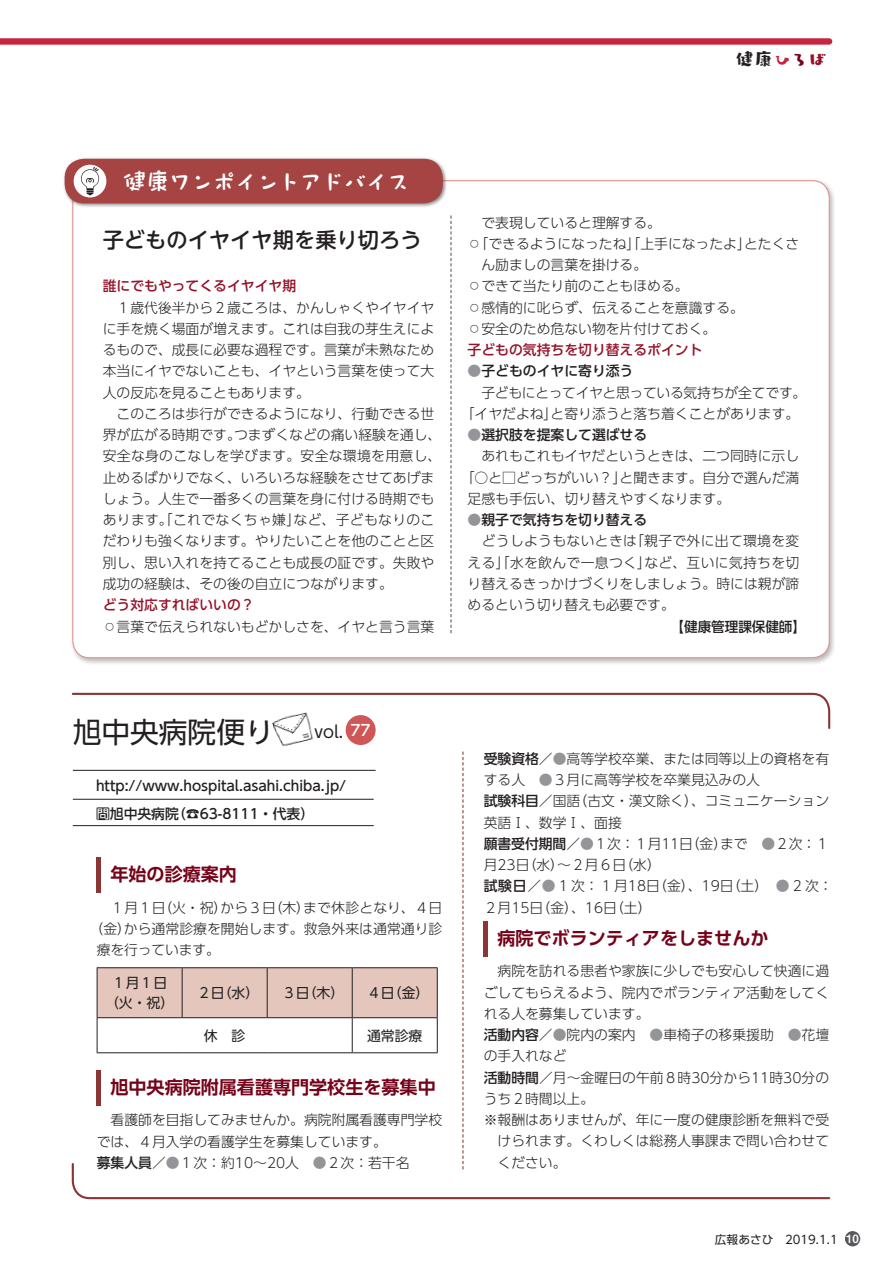
<style>
.page{position:relative;width:893px;height:1263px;background:#fff}
.page>*{position:absolute;margin:0;border:0;box-sizing:border-box;transform-origin:0 0}
.t1{font:28.65px "UD Shin Go Pro";color:#231f20}
.t2{font:23.7px "Kafu Nagomi Std B";letter-spacing:-.07em;color:#fff}
.t3{font:500 21.3px "UD Shin M Go Pro";color:#231f20}
.t4{font:18.75px "Baby Pop Std EB";letter-spacing:-.04em;color:#231f20}
.t5{font:700 18px "UD Shin Go Pro De";color:#750219}
.t6{font:16.35px "UD Shin Go Pro";color:#231f20}
.t7{font:500 15.15px "UD Shin Go Pro";color:#fff}
.t8{font:300 13.8px/21.3px "UD Shin Go Pro";color:#231f20}
.t9{font:500 13.8px/28.2px "UD Shin Go Pro";color:#231f20}
.t10{font:300 13.8px "UD Shin Go Pro";letter-spacing:.025em;color:#231f20}
.t11{font:500 13.8px "UD Shin Go Pro";color:#96132a}
.t12{font:13.8px "UD Shin Go Pro";color:#231f20}
.t13{font:300 13.8px "UD Shin Go Pro";letter-spacing:-.02em;color:#231f20}
.t14{font:11.7px "UD Shin Go Pro";color:#231f20}
.t15{font:11.55px "Midashi Go Pro MB31";color:#fff}
.s1{color:#c8233f}
.s2{color:#750219}
.s3{color:#96132a}
.s4{font-weight:300;color:#939598}
.s5{font-weight:300}
.s6{font-weight:500}
.s7{color:#939598}
</style>
<div class="page">
<svg style="left:0;top:38px;width:833px;height:7px"></svg>
<svg style="left:71px;top:692px;width:760px;height:38px"></svg>
<div style="left:70px;top:178px;width:766px;height:487px;background:#231f20;opacity:.3"></div>
<div style="left:73px;top:181px;width:756px;height:477px;background:#fff;border-radius:17px"></div>
<svg style="left:450px;top:215px;width:2px;height:418px"></svg>
<div style="left:63px;top:157px;width:384px;height:51px;background:#231f20;opacity:.5"></div>
<div style="left:65px;top:159px;width:378px;height:44px;background:#a64444;border-radius:20px"></div>
<div style="left:74px;top:165px;width:32px;height:32px;background:#fff;border-radius:50%"></div>
<svg style="left:81px;top:166px;width:19px;height:29px"></svg>
<div style="left:346px;top:715px;width:30px;height:30px;background:#d05758;border-radius:50%"></div>
<img style="left:268px;top:704px;width:51px;height:43px">
<svg style="left:71px;top:752px;width:760px;height:448px"></svg>
<hr style="left:97px;top:967px;width:85px;height:1px;background:#231f20">
<hr style="left:97px;top:968px;width:1px;height:49px;background:#231f20">
<hr style="left:182px;top:967px;width:85px;height:1px;background:#231f20">
<hr style="left:182px;top:968px;width:1px;height:49px;background:#231f20">
<hr style="left:267px;top:967px;width:85px;height:1px;background:#231f20">
<hr style="left:267px;top:968px;width:1px;height:49px;background:#231f20">
<hr style="left:352px;top:967px;width:86px;height:1px;background:#231f20">
<hr style="left:352px;top:968px;width:1px;height:49px;background:#231f20">
<hr style="left:437px;top:968px;width:1px;height:49px;background:#231f20">
<hr style="left:97px;top:1017px;width:85px;height:1px;background:#231f20">
<hr style="left:97px;top:1018px;width:1px;height:34px;background:#231f20">
<hr style="left:182px;top:1017px;width:85px;height:1px;background:#231f20">
<hr style="left:267px;top:1017px;width:85px;height:1px;background:#231f20">
<hr style="left:352px;top:1017px;width:86px;height:1px;background:#231f20">
<hr style="left:352px;top:1018px;width:1px;height:34px;background:#231f20">
<hr style="left:437px;top:1018px;width:1px;height:34px;background:#231f20">
<hr style="left:97px;top:1052px;width:85px;height:1px;background:#231f20">
<hr style="left:182px;top:1052px;width:85px;height:1px;background:#231f20">
<hr style="left:267px;top:1052px;width:85px;height:1px;background:#231f20">
<hr style="left:352px;top:1052px;width:86px;height:1px;background:#231f20">
<div style="left:845px;top:1231px;width:15px;height:15px;background:#57585a;border-radius:50%"></div>
<h3 class="t4" style="left:735px;top:44px;width:92px">健康<span class="s1">ひ</span><span class="s2">ろ</span><span class="s3">ば</span></h3>
<h2 class="t2" style="left:123px;top:164px;width:289px">健康ワンポイントアドバイス</h2>
<h3 class="t3" style="left:103px;top:223px;width:320px">子どものイヤイヤ期を乗り切ろう</h3>
<p class="t11" style="left:103px;top:275px;width:195px">誰にでもやってくるイヤイヤ期</p>
<p class="t8" style="left:103px;top:296px;width:333px">　１歳代後半から２歳ころは、かんしゃくやイヤイヤ</p>
<p class="t8" style="left:103px;top:317px;width:333px">に手を焼く場面が増えます。これは自我の芽生えによ</p>
<p class="t8" style="left:103px;top:339px;width:333px">るもので、成長に必要な過程です。言葉が未熟なため</p>
<p class="t8" style="left:103px;top:360px;width:333px">本当にイヤでないことも、イヤという言葉を使って大</p>
<p class="t8" style="left:103px;top:381px;width:209px">人の反応を見ることもあります。</p>
<p class="t8" style="left:103px;top:403px;width:333px">　このころは歩行ができるようになり、行動できる世</p>
<p class="t8" style="left:234px;top:424px;width:209px">つまずくなどの痛い経験を通し、</p>
<p class="t8" style="left:103px;top:424px;width:140px">界が広がる時期です。</p>
<p class="t10" style="left:103px;top:445px;width:340px">安全な身のこなしを学びます。安全な環境を用意し、</p>
<p class="t8" style="left:103px;top:466px;width:333px">止めるばかりでなく、いろいろな経験をさせてあげま</p>
<p class="t8" style="left:103px;top:488px;width:333px">しょう。人生で一番多くの言葉を身に付ける時期でも</p>
<p class="t10" style="left:294px;top:509px;width:142px">など、子どもなりのこ</p>
<p class="t8" style="left:103px;top:509px;width:333px">あります。「これでなくちゃ嫌」<br>だわりも強くなります。やりたいことを他のことと区別し、思い入れを持てることも成長の証です。失敗や成功の経験は、その後の自立につながります。</p>
<p class="t11" style="left:103px;top:594px;width:154px">どう対応すればいいの?</p>
<p class="t8" style="left:103px;top:615px;width:333px">◦言葉で伝えられないもどかしさを、イヤと言う言葉</p>
<p class="t8" style="left:481px;top:211px;width:181px">で表現していると理解する。</p>
<p class="t8" style="left:468px;top:232px;width:285px">◦「できるようになったね」「上手になったよ」</p>
<p class="t8" style="left:481px;top:254px;width:167px">ん励ましの言葉を掛ける。</p>
<p class="t8" style="left:468px;top:275px;width:223px">◦できて当たり前のこともほめる。</p>
<p class="t8" style="left:468px;top:296px;width:278px">◦感情的に叱らず、伝えることを意識する。</p>
<p class="t8" style="left:468px;top:317px;width:250px">◦安全のため危ない物を片付けておく。</p>
<p class="t11" style="left:468px;top:339px;width:236px">子どもの気持ちを切り替えるポイント</p>
<p class="t9" style="left:468px;top:357px;width:167px"><span class="s4">●</span>子どものイヤに寄り添う</p>
<p class="t13" style="left:468px;top:381px;width:340px">　子どもにとってイヤと思っている気持ちが全てです。</p>
<p class="t8" style="left:550px;top:402px;width:250px">と寄り添うと落ち着くことがあります。</p>
<p class="t8" style="left:744px;top:232px;width:57px">とたくさ</p>
<p class="t8" style="left:461px;top:402px;width:98px">「イヤだよね」</p>
<p class="t9" style="left:468px;top:420px;width:181px"><span class="s4">●</span>選択肢を提案して選ばせる</p>
<p class="t8" style="left:468px;top:445px;width:333px">　あれもこれもイヤだというときは、二つ同時に示し</p>
<p class="t8" style="left:620px;top:466px;width:181px">と聞きます。自分で選んだ満</p>
<p class="t8" style="left:468px;top:466px;width:264px;text-indent:-7px">「○と□どっちがいい？」<br>足感も手伝い、切り替えやすくなります。</p>
<p class="t9" style="left:630px;top:509px;width:171px;line-height:21.3px;text-indent:-162px"><span class="s4">●</span>親子で気持ちを切り替える<br><span class="s5">「親子で外に出て環境を変</span></p>
<p class="t10" style="left:468px;top:530px;width:171px">　どうしようもないときは</p>
<p class="t10" style="left:644px;top:551px;width:156px">など、互いに気持ちを切</p>
<p class="t8" style="left:468px;top:551px;width:333px">える」「水を飲んで一息つく」<br>り替えるきっかけづくりをしましょう。時には親が諦めるという切り替えも必要です。</p>
<p class="t9" style="left:671px;top:612px;width:137px">【健康管理課保健師【</p>
<h1 class="t1" style="left:73px;top:709px;width:202px">旭中央病院便り</h1>
<p class="t6" style="left:315px;top:719px;width:30px">vol.</p>
<p class="t7" style="left:351px;top:718px;width:22px">77</p>
<p class="t9" style="left:172px;top:771px;width:176px;text-indent:-76px">http://www.hospital.asahi.chiba.jp/（☎63-8111・代表(</p>
<p class="t9" style="left:96px;top:799px;width:84px">問旭中央病院</p>
<h3 class="t5" style="left:110px;top:860px;width:128px">年始の診療案内</h3>
<p class="t8" style="left:124px;top:896px;width:320px;text-indent:-27px">　１月１（日火・祝）<br>から通常診療を開始します。救急外来は通常通り診</p>
<p class="t8" style="left:220px;top:896px;width:91px">から３（日木）</p>
<p class="t8" style="left:303px;top:896px;width:141px">まで休診となり、４日</p>
<p class="t8" style="left:97px;top:917px;width:125px;text-indent:-7px">（金）<br>療を行っています。</p>
<p class="t12" style="left:112px;top:972px;width:57px">１月１日</p>
<p class="t12" style="left:105px;top:991px;width:71px">（火・祝）</p>
<p class="t12" style="left:197px;top:981px;width:64px">２（日水）</p>
<p class="t12" style="left:204px;top:1024px;width:43px">休　診</p>
<p class="t12" style="left:282px;top:981px;width:64px">３（日木）</p>
<p class="t12" style="left:367px;top:981px;width:64px">４（日金(</p>
<p class="t12" style="left:367px;top:1024px;width:57px">通常診療</p>
<h3 class="t5" style="left:110px;top:1072px;width:327px">旭中央病院附属看護専門学校生を募集中</h3>
<p class="t8" style="left:97px;top:1109px;width:347px">　看護師を目指してみませんか。病院附属看護専門学校では、４月入学の看護学生を募集しています。<br><span class="s6">募集人員</span>／<span class="s7">●</span>１次：約10〜20人　<span class="s7">●</span>２次：若干名</p>
<p class="t8" style="left:484px;top:747px;width:347px"><span class="s6">受験資格</span>／<span class="s7">●</span>高等学校卒業、または同等以上の資格を有</p>
<p class="t8" style="left:484px;top:769px;width:278px">する人　<span class="s7">●</span>３月に高等学校を卒業見込みの人</p>
<p class="t8" style="left:573px;top:790px;width:257px">（古文・漢文除く）、コミュニケーション</p>
<p class="t8" style="left:484px;top:790px;width:140px"><span class="s6">試験科目</span>／国語<br>英語Ⅰ、数学Ⅰ、面接</p>
<p class="t8" style="left:484px;top:832px;width:350px"><span class="s6">願書受付期間</span>／<span class="s7">●</span>１次：１月11 （日金）<br>月23 （日水）〜２月６（日水(<br><span class="s6">試験日</span>／<span class="s7">●</span>１次：１月18 （日金）、19 （日土）　<span class="s7">●</span>２次：<br>２月15 （日金）、16 （日土(</p>
<h3 class="t5" style="left:497px;top:923px;width:273px">病院でボランティアをしませんか</h3>
<p class="t8" style="left:484px;top:960px;width:347px">　病院を訪れる患者や家族に少しでも安心して快適に過</p>
<p class="t8" style="left:484px;top:981px;width:347px">ごしてもらえるよう、院内でボランティア活動をしてく</p>
<p class="t8" style="left:484px;top:1002px;width:167px">れる人を募集しています。</p>
<p class="t8" style="left:484px;top:1024px;width:347px"><span class="s6">活動内容</span>／<span class="s7">●</span>院内の案内　<span class="s7">●</span>車椅子の移乗援助　<span class="s7">●</span>花壇</p>
<p class="t8" style="left:484px;top:1045px;width:84px">の手入れなど</p>
<p class="t8" style="left:484px;top:1066px;width:347px"><span class="s6">活動時間</span>／月〜金曜日の午前８時30分から11時30分の</p>
<p class="t8" style="left:484px;top:1087px;width:112px">うち２時間以上。</p>
<p class="t8" style="left:484px;top:1109px;width:347px">※報酬はありませんが、年に一度の健康診断を無料で受</p>
<p class="t8" style="left:497px;top:1130px;width:333px">けられます。くわしくは総務人事課まで問い合わせて</p>
<p class="t8" style="left:497px;top:1151px;width:71px">ください。</p>
<p class="t8" style="left:720px;top:832px;width:111px">まで　<span class="s7">●</span>２次：１</p>
<p class="t14" style="left:715px;top:1230px;width:60px">広報あさひ</p>
<p class="t14" style="left:785px;top:1230px;width:54px">2019.1.1</p>
<p class="t15" style="left:846px;top:1229px;width:14px">10</p>
</div>
